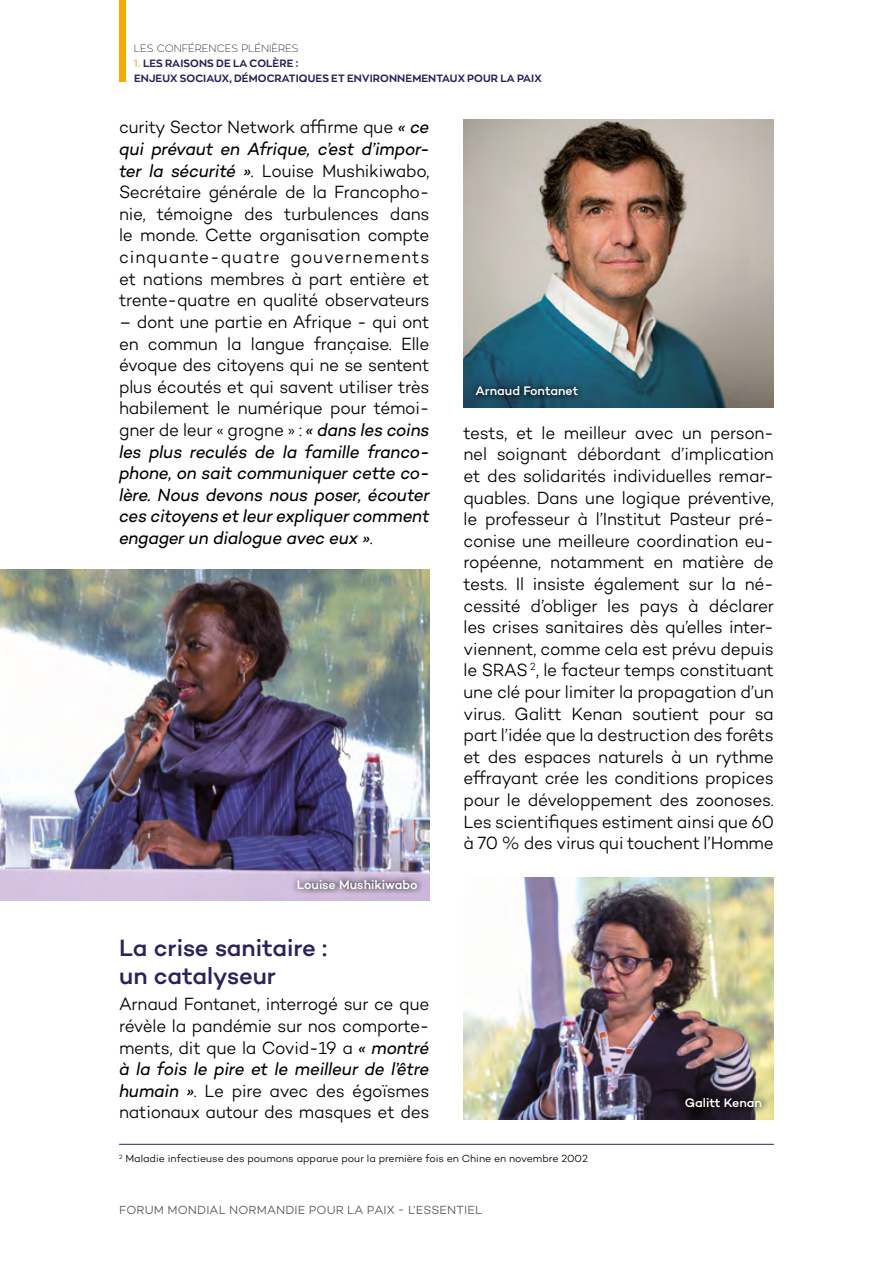
<style>
.page{position:relative;width:893px;height:1263px;background:#fff}
.page>*{position:absolute;margin:0;border:0;box-sizing:border-box;transform-origin:0 0}
.t1{font:500 24px/28.8px "Campton";color:#29235c}
.t2{font:300 18px/21.6px "Campton";letter-spacing:-.01em;color:#000;text-align:justify;scale:.95 1}
.t3{font:500 12.6px "Campton";color:#fff}
.t4{font:300 12px "Campton";letter-spacing:.01em;color:#575756}
.t5{font:700 10.5px/15px "Zona Pro";letter-spacing:.01em;color:#29235c}
.t6{font:300 10.5px "Campton";letter-spacing:-.005em;color:#000}
.t7{font:100 10.5px "Zona Pro";color:#000}
.s1{color:#fac365}
.s2{font-weight:400;font-style:italic}
</style>
<div class="page">
<hr style="left:119px;top:1144px;width:655px;height:1px;background:#29235c">
<img style="left:0;top:569px;width:429px;height:332px">
<img style="left:463px;top:119px;width:311px;height:288px">
<img style="left:463px;top:878px;width:311px;height:241px">
<svg style="left:290px;top:874px;width:132px;height:20px;background:#ad9bb7"></svg>
<svg style="left:469px;top:380px;width:114px;height:22px;background:#18455a"></svg>
<svg style="left:679px;top:1092px;width:89px;height:21px;background:#322d2c"></svg>
<div style="left:119px;top:0;width:6px;height:82px;background:#f6a803"></div>
<p class="t7" style="left:134px;top:41px;width:166px">LES CONFÉRENCES PLÉNIÈRES</p>
<p class="t5" style="left:134px;top:55px;width:409px"><span class="s1">1.</span> LES RAISONS DE LA COLÈRE :<br>ENJEUX SOCIAUX, DÉMOCRATIQUES ET ENVIRONNEMENTAUX POUR LA PAIX</p>
<p class="t2" style="left:119px;top:116px;width:328px">curity Sector Network affirme que <span class="s2">« ce qui prévaut en Afrique, c’est d’impor&shy;ter la sécurité »</span>. Louise Mushikiwabo, Secrétaire générale de la Francopho&shy;nie, témoigne des turbulences dans le monde. Cette organisation compte cinquante-quatre gouvernements et nations membres à part entière et trente-quatre en qualité observateurs</p>
<p class="t2" style="left:119px;top:311px;width:328px">– dont une partie en Afrique - qui ont en commun la langue française. Elle évoque des citoyens qui ne se sentent plus écoutés et qui savent utiliser très habilement le numérique pour témoi&shy;gner de leur « grogne » : <span class="s2">« dans les coins les plus reculés de la famille franco&shy;phone, on sait communiquer cette co&shy;lère. Nous devons nous poser, écouter ces citoyens et leur expliquer comment engager un dialogue avec eux »</span>.</p>
<p class="t3" style="left:297px;top:877px;width:122px">Louise Mushikiwabo</p>
<h1 class="t1" style="left:119px;top:932px;width:210px">La crise sanitaire : un catalyseur</h1>
<p class="t2" style="left:119px;top:993px;width:328px">Arnaud Fontanet, interrogé sur ce que révèle la pandémie sur nos comporte&shy;ments, dit que la Covid-19 a <span class="s2">« montré à la fois le pire et le meilleur de l’être humain »</span>. Le pire avec des égoïsmes nationaux autour des masques et des</p>
<p class="t3" style="left:475px;top:383px;width:104px">Arnaud Fontanet</p>
<p class="t2" style="left:463px;top:421px;width:328px">tests, et le meilleur avec un person&shy;nel soignant débordant d’implication et des solidarités individuelles remar&shy;quables. Dans une logique préventive, le professeur à l’Institut Pasteur pré&shy;conise une meilleure coordination eu&shy;ropéenne, notamment en matière de tests. Il insiste également sur la né&shy;cessité d’obliger les pays à déclarer les crises sanitaires dès qu’elles inter&shy;viennent, comme cela est prévu depuis le SRAS <sup>2</sup>, le facteur temps constituant une clé pour limiter la propagation d’un virus. Galitt Kenan soutient pour sa part l’idée que la destruction des forêts et des espaces naturels à un rythme effrayant crée les conditions propices pour le développement des zoonoses.<br>Les scientifiques estiment ainsi que 60 à 70 % des virus qui touchent l’Homme</p>
<p class="t3" style="left:685px;top:1095px;width:79px">Galitt Kenan</p>
<p class="t6" style="left:119px;top:1152px;width:470px"><sup>2</sup> Maladie infectieuse des poumons apparue pour la première fois en Chine en novembre 2002</p>
<p class="t4" style="left:119px;top:1203px;width:365px">FORUM MONDIAL NORMANDIE POUR LA PAIX - L’ESSENTIEL</p>
</div>
